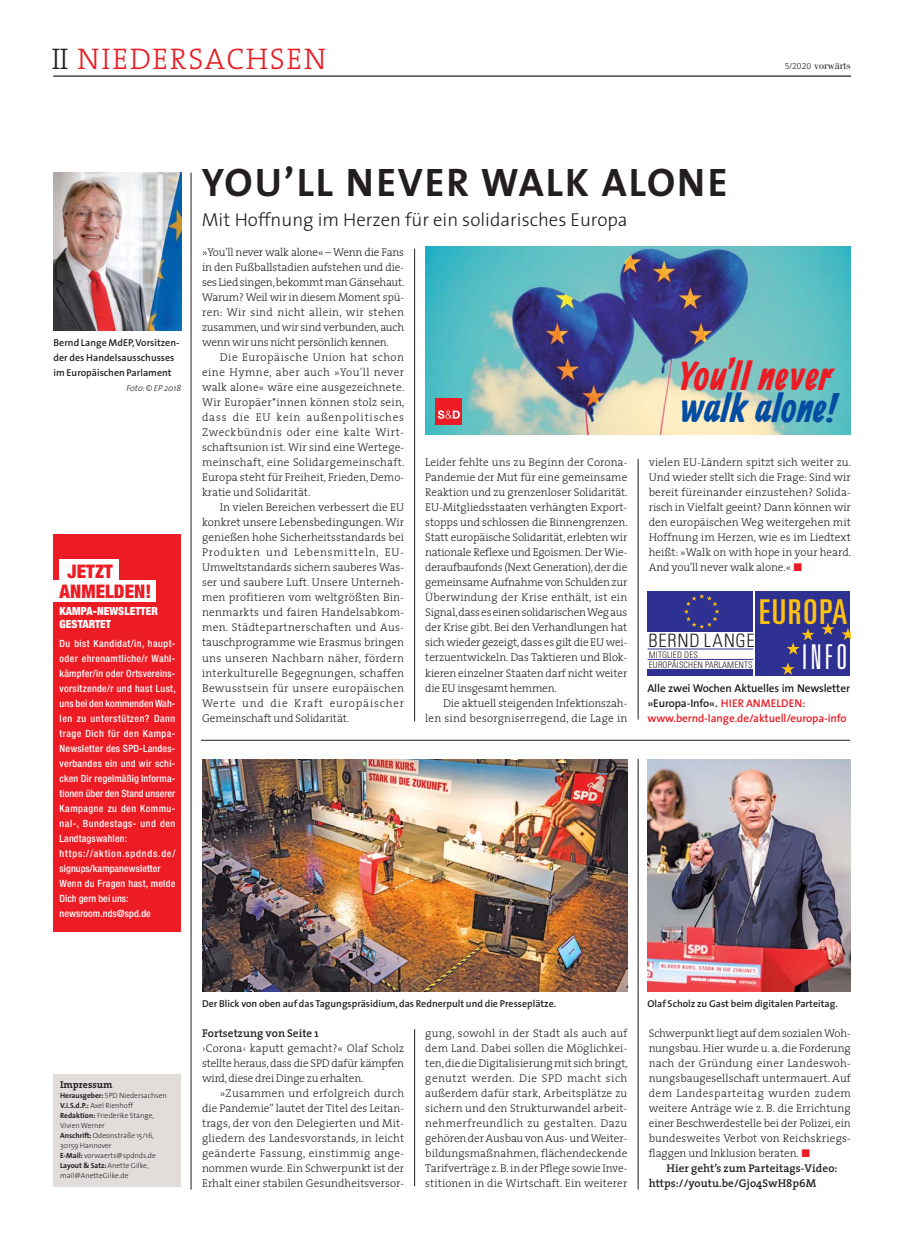
<style>
.page{position:relative;width:904px;height:1241px;background:#fff}
.page>*{position:absolute;margin:0;border:0;box-sizing:border-box;transform-origin:0 0}
.t1{font:700 40.38px "Allan";color:#ed1c24}
.t2{font:700 40.38px "Allan";color:#034ea2}
.t3{font:40px "The Sans Bold Caps";letter-spacing:.05em;color:#231f20}
.t4{font:ultra-condensed 34.25px "Univers";letter-spacing:.06em;color:#ffc20e}
.t5{font:300 ultra-condensed 34.25px "Univers";color:#fff}
.t6{font:30px "The Serif Light Caps";letter-spacing:.05em;color:#ea1d25}
.t7{font:300 18.75px "The Sans";color:#231f20}
.t8{font:900 condensed 18.75px/20px "Helvetica Neue";letter-spacing:.005em;color:#ed1c24}
.t9{font:300 condensed 18.5px "Univers";letter-spacing:.04em;color:#231f20}
.t10{font:300 11.25px/15px "The Serif";letter-spacing:-.005em;color:#231f20;text-align:justify}
.t11{font:600 11.25px/15px "The Sans";letter-spacing:-.01em;color:#ea1d25}
.t12{font:600 11.25px/15px "The Serif";letter-spacing:.005em;color:#231f20}
.t13{font:900 condensed 11.25px/12.5px "Helvetica Neue";letter-spacing:.005em;color:#fff}
.t14{font:11.25px "Bodoni";color:#231f20}
.t15{font:500 condensed 10px/15px "Helvetica Neue";letter-spacing:.025em;color:#fff}
.t16{font:600 10px/15px "The Sans";color:#231f20}
.t17{font:700 10px "The Serif";color:#231f20}
.t18{font:300 condensed 8.88px/10.4px "Univers";letter-spacing:.015em;color:#231f20}
.t19{font:italic 300 8.75px "The Sans";color:#231f20}
.t20{font:300 7.5px/10px "The Sans";color:#231f20}
.s1{color:#231f20}
.s2{font-family:"The Serif Light Expert";font-size:8.75px}
.s3{font-family:"European Pi Three";font-weight:400;color:#ea1d25}
.s4{font-weight:700}
</style>
<div class="page">
<img style="left:425px;top:246px;width:425px;height:188px">
<div style="left:435px;top:397px;width:27px;height:27px;background:#ed1c24"></div>
<svg style="left:438px;top:410px;width:22px;height:8px"></svg>
<hr style="left:53px;top:75px;width:798px;height:2px;background:#231f20">
<div style="left:53px;top:1073px;width:128px;height:112px;background:#e2ddda"></div>
<div style="left:53px;top:534px;width:128px;height:397px;background:#ed1c24"></div>
<hr style="left:191px;top:173px;width:1px;height:1016px;background:#231f20">
<hr style="left:414px;top:249px;width:1px;height:472px;background:#231f20">
<hr style="left:414px;top:1029px;width:1px;height:156px;background:#231f20">
<hr style="left:638px;top:459px;width:1px;height:260px;background:#231f20">
<hr style="left:638px;top:758px;width:1px;height:431px;background:#231f20">
<img style="left:54px;top:173px;width:127px;height:158px">
<hr style="left:201px;top:740px;width:649px;height:1px;background:#231f20">
<div style="left:60px;top:559px;width:59px;height:22px;background:#fff"></div>
<div style="left:37px;top:580px;width:118px;height:22px;background:#fff"></div>
<img style="left:647px;top:759px;width:203px;height:232px">
<img style="left:202px;top:759px;width:425px;height:231px">
<div style="left:647px;top:669px;width:106px;height:6px;background:#2e3092"></div>
<hr style="left:647px;top:648px;width:106px;height:1px;background:#2e3092">
<hr style="left:647px;top:659px;width:106px;height:1px;background:#2e3092">
<div style="left:647px;top:591px;width:106px;height:40px;background:#2e3092"></div>
<svg style="left:684px;top:594px;width:35px;height:34px"></svg>
<div style="left:755px;top:591px;width:95px;height:84px;background:#2e3092"></div>
<svg style="left:821px;top:623px;width:13px;height:12px"></svg>
<svg style="left:841px;top:628px;width:9px;height:12px"></svg>
<svg style="left:781px;top:663px;width:13px;height:11px"></svg>
<svg style="left:787px;top:628px;width:27px;height:26px"></svg>
<h3 class="t6" style="left:52px;top:41px;width:276px"><span class="s1">II</span> NIEDERSACHSEN</h3>
<p class="t14" style="left:784px;top:61px;width:68px"><span class="s2">5/2020</span> vorwärts</p>
<p class="t16" style="left:54px;top:336px;width:127px">Bernd Lange MdEP, Vorsitzen&shy;der des Handelsausschusses im Europäischen Parlament</p>
<p class="t19" style="left:126px;top:385px;width:56px">Foto: © EP 2018</p>
<h3 class="t8" style="left:60px;top:562px;width:93px;text-indent:8px">JETZT<br>ANMELDEN!</h3>
<p class="t13" style="left:60px;top:605px;width:100px">KAMPA-NEWSLETTER<br>GESTARTET</p>
<p class="t15" style="left:60px;top:636px;width:118px">Du bist Kandidat/in, haupt&shy;oder ehrenamtliche/r Wahl&shy;kämpfer/in oder Ortsvereins&shy;vorsitzende/r und hast Lust, uns bei den kommenden Wah&shy;len zu unterstützen? Dann trage Dich für den Kampa-<br>Newsletter des SPD-Landes&shy;verbandes ein und wir schi&shy;cken Dir regelmäßig Informa&shy;tionen über den Stand unserer<br>Kampagne zu den Kommu&shy;nal-, Bundestags- und den<br>Landtagswahlen: https://aktion.spdnds.de/ signups/kampanewsletter<br>Wenn du Fragen hast, melde<br>Dich gern bei uns: newsroom.nds@spd.de</p>
<h2 class="t3" style="left:202px;top:159px;width:527px">YOU’LL NEVER WALK ALONE</h2>
<h3 class="t7" style="left:202px;top:212px;width:427px">Mit Hoffnung im Herzen für ein solidarisches Europa</h3>
<p class="t10" style="left:202px;top:245px;width:204px">»You'll never walk alone« – Wenn die Fans in den Fußballstadien aufstehen und die&shy;ses Lied singen, bekommt man Gänsehaut.<br>Warum? Weil wir in diesem Moment spü&shy;ren: Wir sind nicht allein, wir stehen zusammen, und wir sind verbunden, auch wenn wir uns nicht persönlich kennen.</p>
<p class="t10" style="left:202px;top:350px;width:204px;text-indent:18px">Die Europäische Union hat schon eine Hymne, aber auch »You'll never walk alone« wäre eine ausgezeichnete.<br>Wir Europäer*innen können stolz sein, dass die EU kein außenpolitisches Zweckbündnis oder eine kalte Wirt&shy;schaftsunion ist. Wir sind eine Wertege&shy;meinschaft, eine Solidargemeinschaft.<br>Europa steht für Freiheit, Frieden, Demo&shy;kratie und Solidarität.</p>
<p class="t10" style="left:202px;top:500px;width:203px;text-indent:18px">In vielen Bereichen verbessert die EU konkret unsere Lebensbedingungen. Wir genießen hohe Sicherheitsstandards bei Produkten und Lebensmitteln, EU-Umweltstandards sichern sauberes Was&shy;ser und saubere Luft. Unsere Unterneh&shy;men profitieren vom weltgrößten Bin&shy;nenmarkts und fairen Handelsabkom&shy;men. Städtepartnerschaften und Aus&shy;tauschprogramme wie Erasmus bringen uns unseren Nachbarn näher, fördern interkulturelle Begegnungen, schaffen Bewusstsein für unsere europäischen Werte und die Kraft europäischer Gemeinschaft und Solidarität.</p>
<h1 class="t1" style="left:678px;top:354px;width:155px">You’ll never</h1>
<h1 class="t2" style="left:679px;top:385px;width:159px">walk alone!</h1>
<p class="t10" style="left:425px;top:455px;width:204px">Leider fehlte uns zu Beginn der Corona-Pandemie der Mut für eine gemeinsame Reaktion und zu grenzenloser Solidarität.<br>EU-Mitgliedsstaaten verhängten Export&shy;stopps und schlossen die Binnengrenzen.<br>Statt europäische Solidarität, erlebten wir nationale Reflexe und Egoismen. Der Wie&shy;deraufbaufonds (Next Generation), der die gemeinsame Aufnahme von Schulden zur Überwindung der Krise enthält, ist ein Signal, dass es einen solidarischen Weg aus der Krise gibt. Bei den Verhandlungen hat sich wieder gezeigt, dass es gilt die EU wei&shy;terzuentwickeln. Das Taktieren und Blok&shy;kieren einzelner Staaten darf nicht weiter die EU insgesamt hemmen.</p>
<p class="t10" style="left:425px;top:695px;width:203px;text-align:right">Die aktuell steigenden Infektionszah&shy;len sind besorgniserregend, die Lage in</p>
<p class="t10" style="left:648px;top:455px;width:204px">vielen EU-Ländern spitzt sich weiter zu.<br>Und wieder stellt sich die Frage: Sind wir bereit füreinander einzustehen? Solida&shy;risch in Vielfalt geeint? Dann können wir den europäischen Weg weitergehen mit Hoffnung im Herzen, wie es im Liedtext heißt: »Walk on with hope in your heard.<br>And you'll never walk alone.« <span class="s3">-</span></p>
<h3 class="t4" style="left:759px;top:599px;width:90px">EUROPA</h3>
<h3 class="t5" style="left:801px;top:644px;width:47px">INFO</h3>
<p class="t11" style="left:647px;top:681px;width:204px"><span class="s1">Alle zwei Wochen Aktuelles im Newsletter »Europa-Info«.</span> HIER ANMELDEN: www.bernd-lange.de/aktuell/europa-info</p>
<h3 class="t9" style="left:648px;top:634px;width:107px">BERND LANGE</h3>
<p class="t18" style="left:649px;top:650px;width:105px">MITGLIED DES<br>EUROPÄISCHEN PARLAMENTS</p>
<p class="t17" style="left:60px;top:1079px;width:54px">Impressum</p>
<p class="t20" style="left:60px;top:1091px;width:108px"><span class="s4">Herausgeber:</span> SPD Niedersachsen<br><span class="s4">V.i.S.d.P.:</span> Axel Rienhoff<br><span class="s4">Redaktion:</span> Friederike Stange,<br>Vivien Werner<br><span class="s4">Anschrift:</span> Odeonstraße 15/16,<br>30159 Hannover<br><span class="s4">E-Mail:</span> vorwaerts@spdnds.de<br><span class="s4">Layout &amp; Satz:</span> Anette Gilke, mail@AnetteGilke.de</p>
<p class="t16" style="left:202px;top:996px;width:355px">Der Blick von oben auf das Tagungspräsidium, das Rednerpult und die Presseplätze.</p>
<p class="t16" style="left:647px;top:996px;width:192px">Olaf Scholz zu Gast beim digitalen Parteitag.</p>
<p class="t12" style="left:202px;top:1025px;width:118px">Fortsetzung von Seite 1</p>
<p class="t10" style="left:202px;top:1040px;width:203px">›Corona‹ kaputt gemacht?« Olaf Scholz stellte heraus, dass die SPD dafür kämpfen wird, diese drei Dinge zu erhalten.</p>
<p class="t10" style="left:202px;top:1085px;width:203px;text-indent:18px">»Zusammen und erfolgreich durch die Pandemie” lautet der Titel des Leitan&shy;trags, der von den Delegierten und Mit&shy;gliedern des Landesvorstands, in leicht geänderte Fassung, einstimmig ange&shy;nommen wurde. Ein Schwerpunkt ist der Erhalt einer stabilen Gesundheitsversor-</p>
<p class="t10" style="left:425px;top:1025px;width:204px">gung, sowohl in der Stadt als auch auf dem Land. Dabei sollen die Möglichkei&shy;ten, die die Digitalisierung mit sich bringt, genutzt werden. Die SPD macht sich außerdem dafür stark, Arbeitsplätze zu sichern und den Strukturwandel arbeit&shy;nehmerfreundlich zu gestalten. Dazu gehören der Ausbau von Aus- und Weiter&shy;bildungsmaßnahmen, flächendeckende Tarifverträge z. B. in der Pflege sowie Inve&shy;stitionen in die Wirtschaft. Ein weiterer</p>
<p class="t10" style="left:648px;top:1025px;width:203px">Schwerpunkt liegt auf dem sozialen Woh&shy;nungsbau. Hier wurde u. a. die Forderung nach der Gründung einer Landeswoh&shy;nungsbaugesellschaft untermauert. Auf dem Landesparteitag wurden zudem weitere Anträge wie z. B. die Errichtung einer Beschwerdestelle bei der Polizei, ein bundesweites Verbot von Reichskriegs&shy;flaggen und Inklusion beraten. <span class="s3">-</span></p>
<p class="t12" style="left:648px;top:1160px;width:190px;text-indent:18px">Hier geht’s zum Parteitags-Video: https://youtu.be/Gjo4SwH8p6M</p>
</div>
